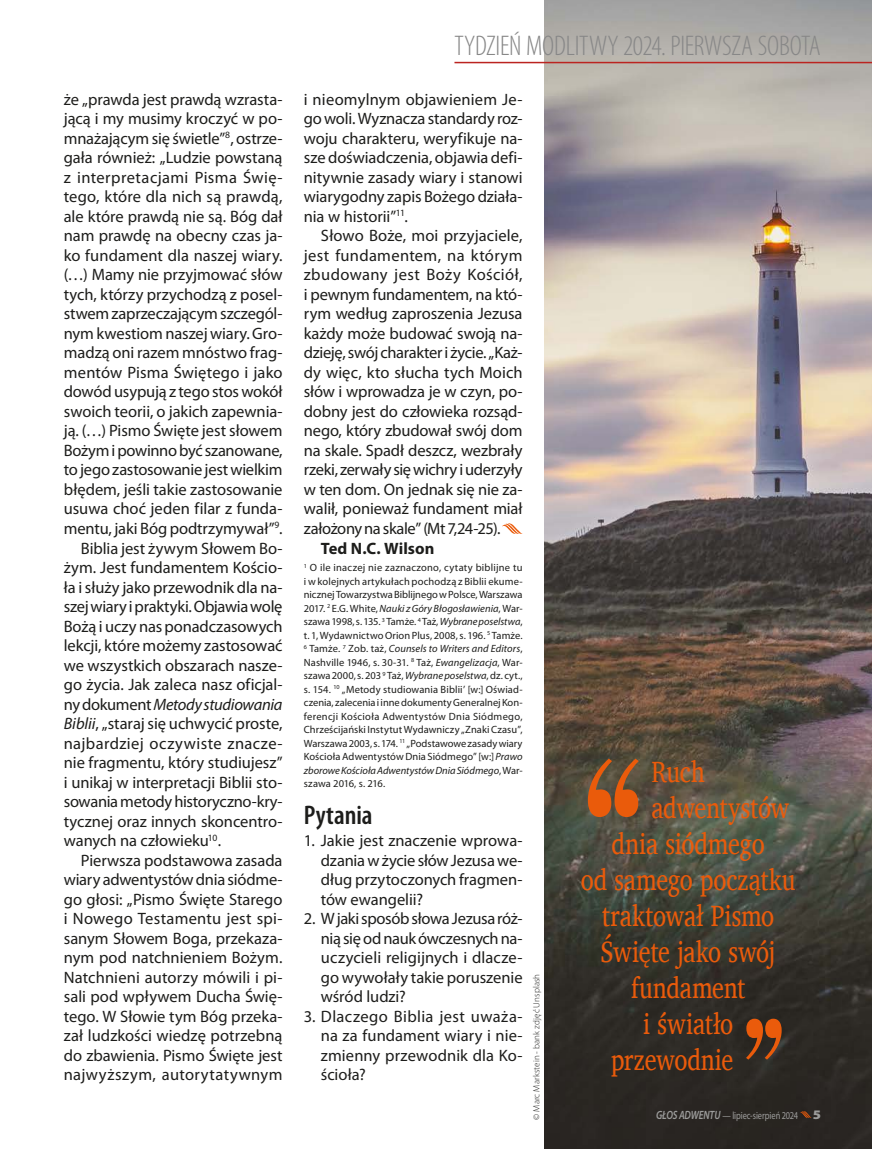
<style>
.page{position:relative;width:872px;height:1149px;background:#fff}
.page>*{position:absolute;margin:0;border:0;box-sizing:border-box;transform-origin:0 0}
._12__Cytat_GAn{font:30px/36px "Charis SIL";letter-spacing:-.005em;color:#ea5b0b;scale:.8 1}
._72__pagina_prawa_GA{font:300 condensed 28.5px "Myriad Pro";letter-spacing:-.01em;color:#878787}
._04a__Śródtytuł_1_GA{font:600 condensed 27px "Myriad Pro";color:#1d1d1b}
._01__tp_GAn{font:16.5px/19.5px "Myriad Pro";letter-spacing:-.005em;color:#1d1d1b;text-align:justify}
._21__i_00_04_GAn{font:16.5px/19.5px "Myriad Pro";color:#1d1d1b;text-align:justify}
._01__tp_GAn-2{font:700 16.5px "Myriad Pro";color:#1d1d1b}
._10__przypisy_GAn{font:10.5px/13.5px "Myriad Pro";letter-spacing:.005em;color:#1d1d1b;text-align:justify}
.t1{font:10.5px "Myriad Pro";letter-spacing:-.005em;color:#9d9d9c;scale:.8 1}
._07__fotopodpis_GA{font:300 9px "Myriad Pro";letter-spacing:.01em;color:#1d1d1b}
.s1{font-style:italic}
.s2{font-weight:600;font-style:italic;font-size:12px}
.s3{font-weight:900;font-size:13.05px}
</style>
<div class="page">
<img style="left:544px;top:0;width:328px;height:1148px">
<img style="left:502px;top:523px;width:20px;height:11px">
<svg style="left:588px;top:758px;width:50px;height:58px;background:#9f5524"></svg>
<svg style="left:746px;top:1018px;width:35px;height:41px"></svg>
<hr style="left:454px;top:62px;width:418px;height:1px;background:#bb2420">
<svg style="left:800px;top:1111px;width:11px;height:5px"></svg>
<p class="_01__tp_GAn" style="left:64px;top:89px;width:220px">że „prawda jest prawdą wzrasta&shy;jącą i my musimy kroczyć w po&shy;mnażającym się świetle”<sup>8</sup>, ostrze&shy;gała również: „Ludzie powstaną z interpretacjami Pisma Świę&shy;tego, które dla nich są prawdą, ale które prawdą nie są. Bóg dał nam prawdę na obecny czas ja&shy;ko fundament dla naszej wiary. (…) Mamy nie przyjmować słów tych, którzy przychodzą z posel&shy;stwem zaprzeczającym szczegól&shy;nym kwestiom naszej wiary. Gro&shy;madzą oni razem mnóstwo frag&shy;mentów Pisma Świętego i jako dowód usypują z tego stos wokół swoich teorii, o jakich zapewnia&shy;ją. (…) Pismo Święte jest słowem Bożym i powinno być szanowane, to jego zastosowanie jest wielkim błędem, jeśli takie zastosowanie usuwa choć jeden filar z funda&shy;mentu, jaki Bóg podtrzymywał”<sup>9</sup>.</p>
<p class="_01__tp_GAn" style="left:64px;top:537px;width:220px;text-indent:17px">Biblia jest żywym Słowem Bo&shy;żym. Jest fundamentem Kościo&shy;ła i służy jako przewodnik dla na&shy;szej wiary i praktyki. Objawia wolę Bożą i uczy nas ponadczasowych lekcji, które możemy zastosować we wszystkich obszarach nasze&shy;go życia. Jak zaleca nasz oficjal&shy;ny dokument <span class="s1">Metody studiowania Biblii</span>, „staraj się uchwycić proste, najbardziej oczywiste znacze&shy;nie fragmentu, który studiujesz” i unikaj w interpretacji Biblii sto&shy;sowania metody historyczno-kry&shy;tycznej oraz innych skoncentro&shy;wanych na człowieku<sup>10</sup>.</p>
<p class="_01__tp_GAn" style="left:64px;top:849px;width:220px;text-indent:17px">Pierwsza podstawowa zasada wiary adwentystów dnia siódme&shy;go głosi: „Pismo Święte Starego i Nowego Testamentu jest spi&shy;sanym Słowem Boga, przekaza&shy;nym pod natchnieniem Bożym.<br>Natchnieni autorzy mówili i pi&shy;sali pod wpływem Ducha Świę&shy;tego. W Słowie tym Bóg przeka&shy;zał ludzkości wiedzę potrzebną do zbawienia. Pismo Święte jest najwyższym, autorytatywnym</p>
<p class="_72__pagina_prawa_GA" style="left:454px;top:29px;width:368px">TYDZIEŃ MODLITWY 2024. PIERWSZA SOBOTA</p>
<p class="_01__tp_GAn" style="left:304px;top:89px;width:220px">i nieomylnym objawieniem Je&shy;go woli. Wyznacza standardy roz&shy;woju charakteru, weryfikuje na&shy;sze doświadczenia, objawia defi&shy;nitywnie zasady wiary i stanowi wiarygodny zapis Bożego działa&shy;nia w historii”<sup>11</sup>.</p>
<p class="_01__tp_GAn" style="left:304px;top:225px;width:220px;text-indent:17px">Słowo Boże, moi przyjaciele, jest fundamentem, na którym zbudowany jest Boży Kościół, i pewnym fundamentem, na któ&shy;rym według zaproszenia Jezusa każdy może budować swoją na&shy;dzieję, swój charakter i życie. „Każ&shy;dy więc, kto słucha tych Moich słów i wprowadza je w czyn, po&shy;dobny jest do człowieka rozsąd&shy;nego, który zbudował swój dom na skale. Spadł deszcz, wezbrały rzeki, zerwały się wichry i uderzyły w ten dom. On jednak się nie za&shy;walił, ponieważ fundament miał założony na skale” (Mt 7,24-25).</p>
<p class="_01__tp_GAn-2" style="left:321px;top:537px;width:115px">Ted N.C. Wilson</p>
<p class="_10__przypisy_GAn" style="left:304px;top:560px;width:220px"><sup>1</sup> O ile inaczej nie zaznaczono, cytaty biblijne tu i w kolejnych artykułach pochodzą z Biblii ekume&shy;nicznej Towarzystwa Biblijnego w Polsce, Warszawa 2017. <sup>2</sup> E.G. White, <span class="s1">Nauki z Góry Błogosławienia</span>, War&shy;szawa 1998, s. 135. <sup>3</sup> Tamże. <sup>4</sup> Taż, <span class="s1">Wybrane poselstwa</span>, t. 1, Wydawnictwo Orion Plus, 2008, s. 196. <sup>5</sup> Tamże.<br><sup>6</sup> Tamże. <sup>7</sup> Zob. taż, <span class="s1">Counsels to Writers and Editors</span>, Nashville 1946, s. 30-31. <sup>8</sup> Taż, <span class="s1">Ewangelizacja</span>, War&shy;szawa 2000, s. 203 <sup>9</sup> Taż, <span class="s1">Wybrane poselstwa</span>, dz. cyt., s. 154. <sup>10</sup> „Metody studiowania Biblii’ [w:] Oświad&shy;czenia, zalecenia i inne dokumenty Generalnej Kon&shy;ferencji Kościoła Adwentystów Dnia Siódmego, Chrześcijański Instytut Wydawniczy „Znaki Czasu”, Warszawa 2003, s. 174. <sup>11</sup> „Podstawowe zasady wiary Kościoła Adwentystów Dnia Siódmego” [w:] <span class="s1">Prawo zborowe Kościoła Adwentystów Dnia Siódmego</span>, War&shy;szawa 2016, s. 216.</p>
<p class="_04a__Śródtytuł_1_GA" style="left:304px;top:798px;width:70px">Pytania</p>
<p class="_21__i_00_04_GAn" style="left:321px;top:830px;width:203px;text-indent:-17px">1. Jakie jest znaczenie wprowa&shy;dzania w życie słów Jezusa we&shy;dług przytoczonych fragmen&shy;tów ewangelii?</p>
<p class="_21__i_00_04_GAn" style="left:321px;top:908px;width:203px;text-indent:-17px">2. W jaki sposób słowa Jezusa róż&shy;nią się od nauk ówczesnych na&shy;uczycieli religijnych i dlacze&shy;go wywołały takie poruszenie wśród ludzi?</p>
<p class="_21__i_00_04_GAn" style="left:321px;top:1005px;width:203px;text-indent:-17px">3. Dlaczego Biblia jest uważa&shy;na za fundament wiary i nie&shy;zmienny przewodnik dla Ko&shy;ścioła?</p>
<p class="_07__fotopodpis_GA" style="left:531px;top:1119px;width:147px;rotate:-90deg">© Marc Markstein - bank zdjęć Unsplash</p>
<p class="_12__Cytat_GAn" style="left:651px;top:753px;width:174px">Ruch adwentystów</p>
<p class="_12__Cytat_GAn" style="left:581px;top:825px;width:270px;text-align:center">dnia siódmego<br>od samego początku traktował Pismo<br>Święte jako swój fundament</p>
<p class="_12__Cytat_GAn" style="left:611px;top:1005px;width:154px;text-align:right">i światło przewodnie</p>
<p class="t1" style="left:656px;top:1108px;width:208px"><span class="s2">GŁOS ADWENTU</span> — lipiec-sierpień 2024 <span class="s3">5</span></p>
</div>
